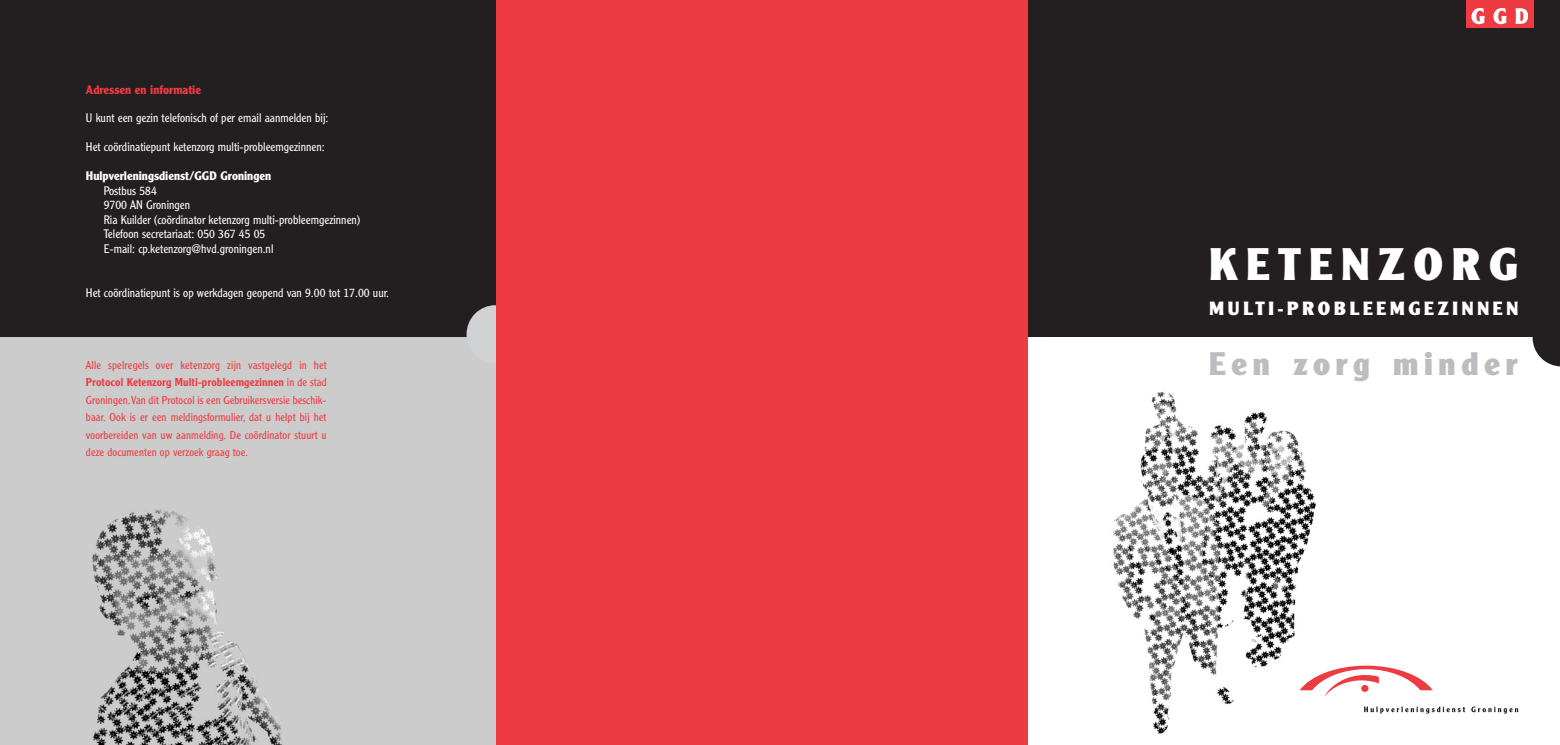
<style>
.page{position:relative;width:1560px;height:745px;background:#fff}
.page>*{position:absolute;margin:0;border:0;box-sizing:border-box;transform-origin:0 0}
.t1{font:900 44.62px "Clearface Gothic LH";letter-spacing:.2em;color:#fff}
.t2{font:900 31.88px "Clearface Gothic LH";letter-spacing:.175em;color:#bcbdc0}
.t3{font:900 18.75px "Clearface Gothic LH";letter-spacing:.2em;color:#fff}
.t4{font:300 12.12px/14.5px "Clearface Gothic LH";color:#fff}
.t5{font:700 12.12px "Clearface Gothic LH";color:#fff}
.t6{font:700 12.12px "Clearface Gothic LH";color:#ee3a41}
.t7{font:300 11.25px/17.5px "Clearface Gothic LH";letter-spacing:.01em;color:#ee3a41;text-align:justify}
.s1{font-weight:500}
</style>
<div class="page">
<img style="left:0;top:336px;width:496px;height:408px">
<div style="left:0;top:0;width:498px;height:336px;background:#231f20"></div>
<div style="left:1028px;top:0;width:531px;height:336px;background:#231f20"></div>
<img style="left:1113px;top:391px;width:212px;height:343px">
<svg style="left:1299px;top:665px;width:133px;height:31px"></svg>
<svg style="left:1360px;top:684px;width:8px;height:7px"></svg>
<svg style="left:1364px;top:706px;width:100px;height:7px"></svg>
<svg style="left:1471px;top:706px;width:46px;height:7px"></svg>
<svg style="left:1532px;top:336px;width:27px;height:30px"></svg>
<div style="left:1466px;top:0;width:66px;height:21px;background:#ee3a41"></div>
<div style="left:1466px;top:3px;width:66px;height:24px;background:#ee3a41"></div>
<svg style="left:1471px;top:8px;width:58px;height:16px"></svg>
<div style="left:466px;top:305px;width:58px;height:58px;background:#d1d2d4;border-radius:50%"></div>
<div style="left:496px;top:0;width:532px;height:744px;background:#ee3a41"></div>
<p class="t6" style="left:86px;top:85px;width:117px">Adressen en informatie</p>
<p class="t4" style="left:86px;top:111px;width:244px">U kunt een gezin telefonisch of per email aanmelden bij:</p>
<p class="t4" style="left:86px;top:140px;width:240px">Het coördinatiepunt ketenzorg multi-probleemgezinnen:</p>
<p class="t5" style="left:86px;top:171px;width:187px">Hulpverleningsdienst/GGD Groningen</p>
<p class="t4" style="left:104px;top:184px;width:258px">Postbus 584<br>9700 AN Groningen<br>Ria Kuilder (coördinator ketenzorg multi-probleemgezinnen)<br>Telefoon secretariaat: 050 367 45 05<br>E-mail: cp.ketenzorg@hvd.groningen.nl</p>
<p class="t4" style="left:86px;top:286px;width:305px">Het coördinatiepunt is op werkdagen geopend van 9.00 tot 17.00 uur.</p>
<h1 class="t1" style="left:1209px;top:248px;width:310px">KETENZORG</h1>
<h3 class="t3" style="left:1209px;top:301px;width:310px">MULTI-PROBLEEMGEZINNEN</h3>
<p class="t7" style="left:86px;top:356px;width:242px">Alle spelregels over ketenzorg zijn vastgelegd in het <span class="s1">Protocol Ketenzorg Multi-probleemgezinnen</span> in de stad Groningen.Van dit Protocol is een Gebruikersversie beschik&shy;baar. Ook is er een meldingsformulier, dat u helpt bij het voorbereiden van uw aanmelding. De coördinator stuurt u deze documenten op verzoek graag toe.</p>
<h2 class="t2" style="left:1208px;top:351px;width:310px">Een zorg minder</h2>
</div>
